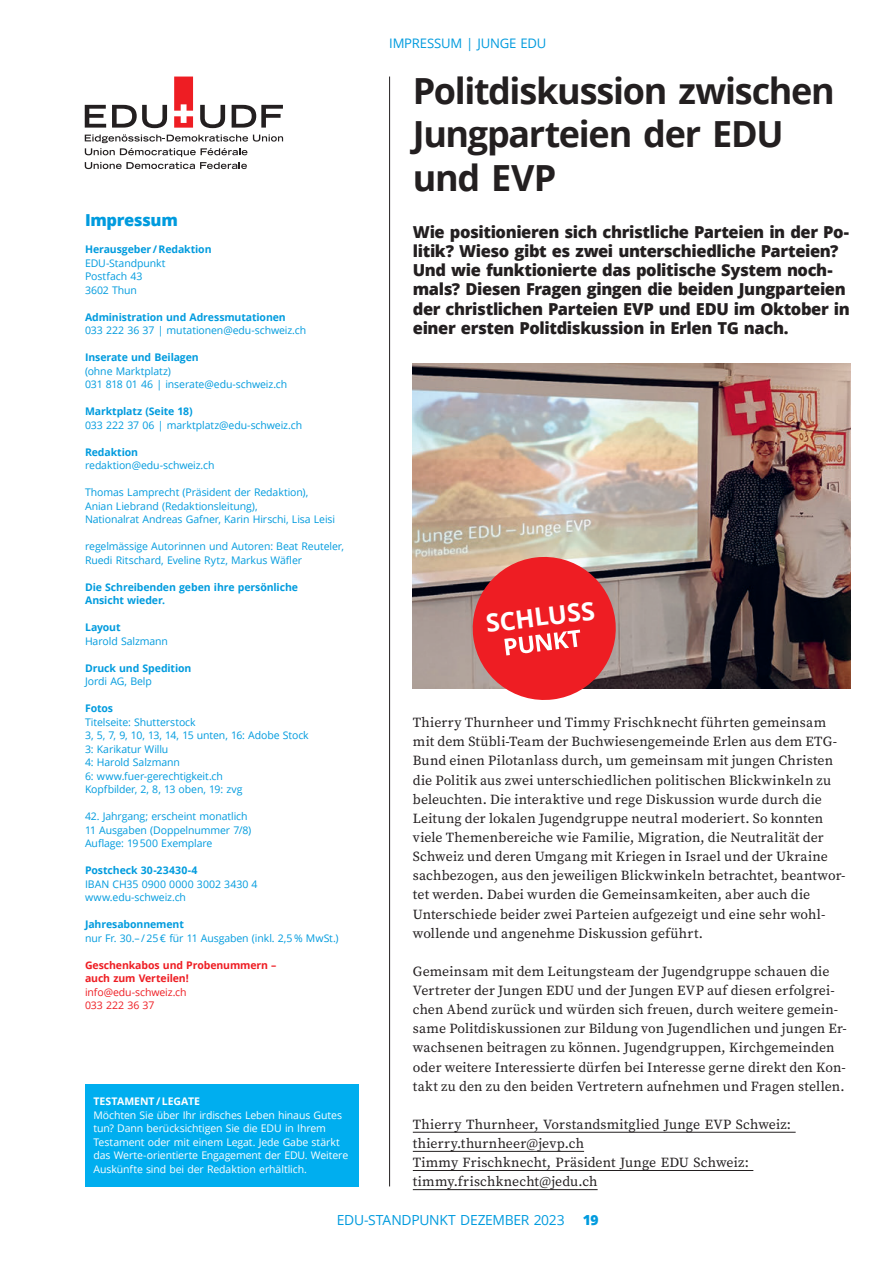
<style>
.page{position:relative;width:893px;height:1263px;background:#fff}
.page>*{position:absolute;margin:0;border:0;box-sizing:border-box;transform-origin:0 0}
.t1{font:700 36px/43.2px "Open Sans";letter-spacing:-.035em;color:#231f20}
.t2{font:700 25.05px "Open Sans";color:#fff}
.t3{font:800 16.5px/19.2px "Open Sans";letter-spacing:-.025em;color:#231f20}
.t4{font:800 16.5px "Open Sans";letter-spacing:-.025em;color:#009bde}
.t5{font:13.8px/19.2px "Source Serif Pro";letter-spacing:.01em;color:#231f20}
.t6{font:13.8px "Open Sans";letter-spacing:-.02em;color:#009bde}
.t7{font:800 13.8px "Open Sans";color:#009bde}
.t8{font:13.2px "Open Sans";letter-spacing:-.015em;color:#009bde}
.t9{font:10.5px/13.5px "Open Sans";letter-spacing:-.01em;color:#009bde}
.t10{font:700 10.5px/13.5px "Open Sans";letter-spacing:-.01em;color:#009bde}
.t11{font:10.5px/13.5px "Open Sans";letter-spacing:-.01em;color:#fff}
.t12{font:700 10.5px/13.5px "Open Sans";letter-spacing:-.01em;color:#ee1d23}
.t13{font:10.5px/13.5px "Open Sans";letter-spacing:-.01em;color:#ee1d23}
.t14{font:700 10.5px "Open Sans";color:#fff}
</style>
<div class="page">
<svg style="left:85px;top:134px;width:198px;height:35px"></svg>
<svg style="left:85px;top:105px;width:21px;height:23px"></svg>
<svg style="left:112px;top:105px;width:55px;height:23px"></svg>
<svg style="left:200px;top:105px;width:25px;height:23px"></svg>
<svg style="left:232px;top:105px;width:51px;height:23px"></svg>
<svg style="left:174px;top:77px;width:19px;height:51px"></svg>
<hr style="left:389px;top:77px;width:1px;height:1109px;background:#231f20">
<div style="left:85px;top:1084px;width:273px;height:102px;background:#00aeef"></div>
<hr style="left:413px;top:1132px;width:383px;height:1px;background:#231f20">
<hr style="left:413px;top:1151px;width:171px;height:1px;background:#231f20">
<hr style="left:413px;top:1170px;width:340px;height:1px;background:#231f20">
<hr style="left:413px;top:1189px;width:185px;height:1px;background:#231f20">
<img style="left:413px;top:364px;width:437px;height:325px">
<svg style="left:468px;top:553px;width:152px;height:147px"></svg>
<p class="t8" style="left:389px;top:34px;width:158px">IMPRESSUM | JUNGE EDU</p>
<p class="t4" style="left:85px;top:207px;width:94px">Impressum</p>
<p class="t10" style="left:85px;top:242px;width:128px">Herausgeber / Redaktion</p>
<p class="t9" style="left:85px;top:256px;width:82px">EDU-Standpunkt<br>Postfach 43<br>3602 Thun</p>
<p class="t10" style="left:85px;top:310px;width:202px">Administration und Adressmutationen</p>
<p class="t9" style="left:85px;top:323px;width:223px">033 222 36 37 | mutationen@edu-schweiz.ch</p>
<p class="t10" style="left:85px;top:350px;width:115px">Inserate und Beilagen</p>
<p class="t9" style="left:85px;top:364px;width:204px">(ohne Marktplatz)<br>031 818 01 46 | inserate@edu-schweiz.ch</p>
<p class="t10" style="left:85px;top:404px;width:109px">Marktplatz (Seite 18)</p>
<p class="t9" style="left:85px;top:418px;width:219px">033 222 37 06 | marktplatz@edu-schweiz.ch</p>
<p class="t10" style="left:85px;top:445px;width:54px">Redaktion</p>
<p class="t9" style="left:85px;top:458px;width:131px">redaktion@edu-schweiz.ch</p>
<p class="t9" style="left:85px;top:485px;width:252px">Thomas Lamprecht (Präsident der Redaktion),<br>Anian Liebrand (Redaktionsleitung),<br>Nationalrat Andreas Gafner, Karin Hirschi, Lisa Leisi</p>
<p class="t9" style="left:85px;top:539px;width:260px">regelmässige Autorinnen und Autoren: Beat Reuteler,<br>Ruedi Ritschard, Eveline Rytz, Markus Wäfler</p>
<p class="t10" style="left:85px;top:580px;width:214px">Die Schreibenden geben ihre persönliche<br>Ansicht wieder.</p>
<p class="t10" style="left:85px;top:620px;width:37px">Layout</p>
<p class="t9" style="left:85px;top:634px;width:85px">Harold Salzmann</p>
<p class="t10" style="left:85px;top:661px;width:108px">Druck und Spedition</p>
<p class="t9" style="left:85px;top:674px;width:68px">Jordi AG, Belp</p>
<p class="t10" style="left:85px;top:701px;width:30px">Fotos</p>
<p class="t9" style="left:85px;top:715px;width:225px">Titelseite: Shutterstock<br>3, 5, 7, 9, 10, 13, 14, 15 unten, 16: Adobe Stock<br>3: Karikatur Willu<br>4: Harold Salzmann<br>6: www.fuer-gerechtigkeit.ch<br>Kopfbilder, 2, 8, 13 oben, 19: zvg</p>
<p class="t9" style="left:85px;top:809px;width:168px">42. Jahrgang; erscheint monatlich<br>11 Ausgaben (Doppelnummer 7/8)<br>Auflage: 19 500 Exemplare</p>
<p class="t10" style="left:85px;top:863px;width:114px">Postcheck 30-23430-4</p>
<p class="t9" style="left:85px;top:877px;width:174px">IBAN CH35 0900 0000 3002 3430 4 www.edu-schweiz.ch</p>
<p class="t10" style="left:85px;top:917px;width:100px">Jahresabonnement</p>
<p class="t9" style="left:85px;top:931px;width:255px">nur Fr. 30.– / 25 € für 11 Ausgaben (inkl. 2,5 % MwSt.)</p>
<p class="t12" style="left:85px;top:958px;width:193px">Geschenkabos und Probenummern – auch zum Verteilen!</p>
<p class="t13" style="left:85px;top:985px;width:103px">info@edu-schweiz.ch<br>033 222 36 37</p>
<p class="t14" style="left:94px;top:1094px;width:108px">TESTAMENT / LEGATE</p>
<p class="t11" style="left:94px;top:1108px;width:256px">Möchten Sie über Ihr irdisches Leben hinaus Gutes tun? Dann berücksichtigen Sie die EDU in Ihrem Testament oder mit einem Legat. Jede Gabe stärkt das Werte-orientierte Engagement der EDU. Weitere Auskünfte sind bei der Redaktion erhältlich.</p>
<h1 class="t1" style="left:413px;top:69px;width:424px">Politdiskussion zwischen<br>Jungparteien der EDU und EVP</h1>
<p class="t3" style="left:413px;top:222px;width:439px">Wie positionieren sich christliche Parteien in der Po&shy;litik? Wieso gibt es zwei unterschiedliche Parteien?<br>Und wie funktionierte das politische System noch&shy;mals? Diesen Fragen gingen die beiden Jungparteien der christlichen Parteien EVP und EDU im Oktober in einer ersten Politdiskussion in Erlen TG nach.</p>
<h2 class="t2" style="left:484px;top:606px;width:111px;rotate:-7deg">SCHLUSS</h2>
<p class="t5" style="left:413px;top:713px;width:434px">Thierry Thurnheer und Timmy Frischknecht führten gemeinsam mit dem Stübli-Team der Buchwiesengemeinde Erlen aus dem ETG-Bund einen Pilotanlass durch, um gemeinsam mit jungen Christen die Politik aus zwei unterschiedlichen politischen Blickwinkeln zu beleuchten. Die interaktive und rege Diskussion wurde durch die Leitung der lokalen Jugendgruppe neutral moderiert. So konnten viele Themenbereiche wie Familie, Migration, die Neutralität der Schweiz und deren Umgang mit Kriegen in Israel und der Ukraine sachbezogen, aus den jeweiligen Blickwinkeln betrachtet, beantwor&shy;tet werden. Dabei wurden die Gemeinsamkeiten, aber auch die Unterschiede beider zwei Parteien aufgezeigt und eine sehr wohl&shy;wollende und angenehme Diskussion geführt.</p>
<p class="t5" style="left:413px;top:962px;width:435px">Gemeinsam mit dem Leitungsteam der Jugendgruppe schauen die Vertreter der Jungen EDU und der Jungen EVP auf diesen erfolgrei&shy;chen Abend zurück und würden sich freuen, durch weitere gemein&shy;same Politdiskussionen zur Bildung von Jugendlichen und jungen Er&shy;wachsenen beitragen zu können. Jugendgruppen, Kirchgemeinden oder weitere Interessierte dürfen bei Interesse gerne direkt den Kon&shy;takt zu den zu den beiden Vertretern aufnehmen und Fragen stellen.</p>
<p class="t5" style="left:413px;top:1115px;width:380px">Thierry Thurnheer, Vorstandsmitglied Junge EVP Schweiz: thierry.thurnheer@jevp.ch<br>Timmy Frischknecht, Präsident Junge EDU Schweiz: timmy.frischknecht@jedu.ch</p>
<p class="t6" style="left:337px;top:1210px;width:229px">EDU-STANDPUNKT DEZEMBER 2023</p>
<p class="t7" style="left:583px;top:1209px;width:17px">19</p>
</div>
